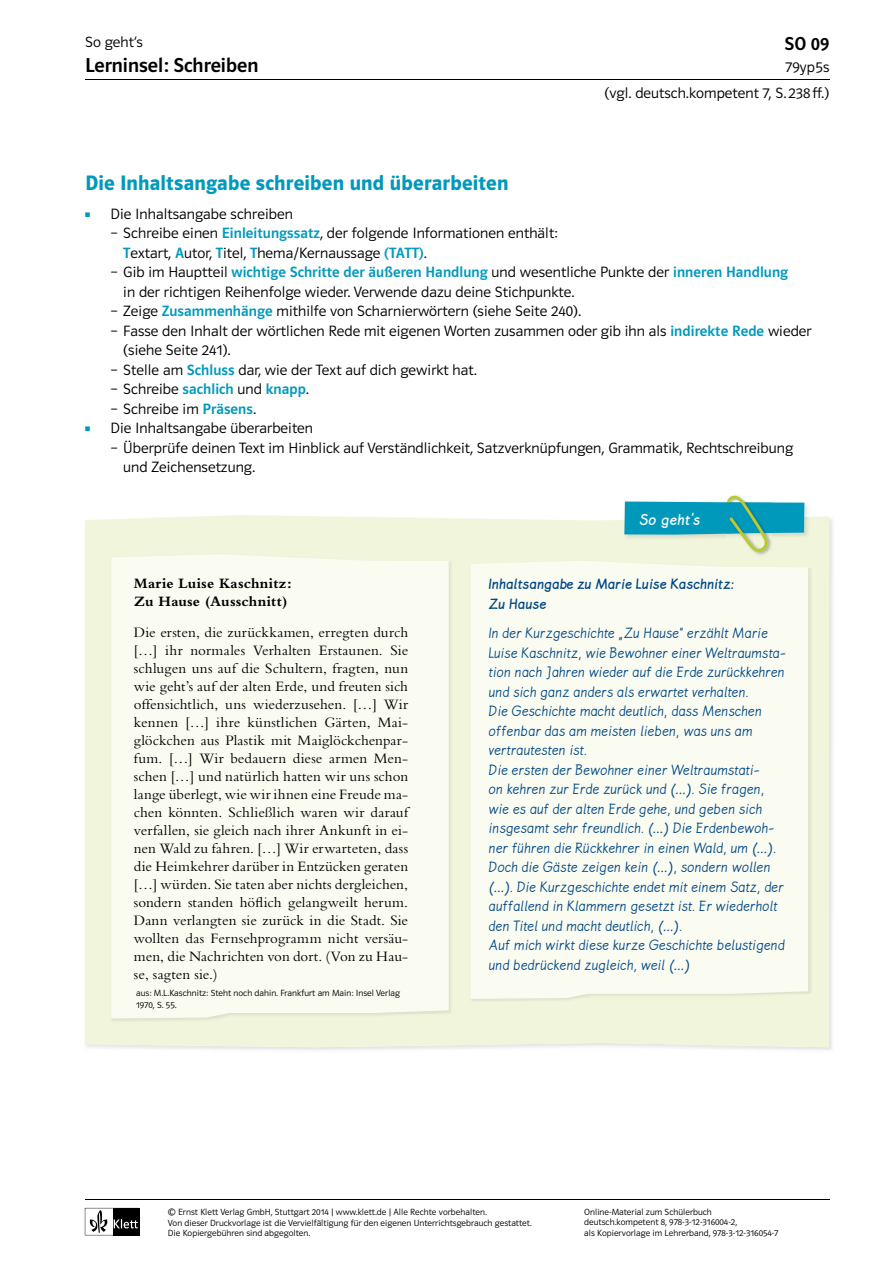
<style>
.page{position:relative;width:893px;height:1263px;background:#fff}
.page>*{position:absolute;margin:0;border:0;box-sizing:border-box;transform-origin:0 0}
.t1{font:21px "Polo ST11 K Hfett";letter-spacing:.01em;color:#0099bc}
.t2{font:20.25px "Polo ST11 K Krftg";color:#000}
.t3{font:18.75px "Polo ST11 K Krftg";color:#000}
.t4{font:700 16.5px "Lemme Script";letter-spacing:.04em;color:#fff}
.t5{font:15.75px/19.5px "Lemme Script";letter-spacing:.02em;color:#004884}
.t6{font:700 15.75px/19.5px "Lemme Script";letter-spacing:.02em;color:#004884}
.t7{font:15px/18px "Bembo";color:#000;text-align:justify}
.t8{font:15px "Polo ST11 K Leicht";letter-spacing:.005em;color:#000}
.t9{font:15px "Polo ST11 K Krftg";letter-spacing:.005em;color:#0099bc}
.t10{font:700 15px/18px "Bembo";letter-spacing:.01em;color:#000}
.t11{font:9px/10.5px "Polo ST11 K Leicht";letter-spacing:.005em;color:#000}
.s1{color:#0099bc}
.s2{font-family:"Polo ST11 K Krftg";color:#0099bc}
.s3{font-family:"Polo ST11 K Leicht";color:#000}
</style>
<div class="page">
<svg style="left:85px;top:1208px;width:54px;height:27px"></svg>
<hr style="left:85px;top:79px;width:744px;height:1px;background:#000">
<hr style="left:85px;top:1199px;width:744px;height:1px;background:#000">
<div style="left:85px;top:515px;width:744px;height:532px;background:#f1f5db"></div>
<img style="left:726px;top:552px;width:46px;height:3px">
<svg style="left:623px;top:495px;width:187px;height:57px;background:#71c2c7"></svg>
<div style="left:111px;top:554px;width:338px;height:464px;background:#fafbf1"></div>
<img style="left:470px;top:560px;width:341px;height:442px">
<div style="left:471px;top:561px;width:337px;height:438px;background:#fafbf1"></div>
<p class="t8" style="left:85px;top:34px;width:59px">So geht‘s</p>
<h2 class="t2" style="left:85px;top:54px;width:175px">Lerninsel: Schreiben</h2>
<p class="t3" style="left:784px;top:33px;width:46px">SO 09</p>
<p class="t8" style="left:785px;top:59px;width:46px">79yp5s</p>
<p class="t8" style="left:605px;top:85px;width:226px">(vgl. deutsch.kompetent 7, S. 238 ff.)</p>
<h1 class="t1" style="left:85px;top:171px;width:425px">Die Inhaltsangabe schreiben und überarbeiten</h1>
<p class="t8" style="left:85px;top:206px;width:209px"><span class="s1">■</span> Die Inhaltsangabe schreiben</p>
<p class="t8" style="left:111px;top:225px;width:449px">− Schreibe einen <span class="s2">Einleitungssatz</span>, der folgende Informationen enthält:</p>
<p class="t8" style="left:123px;top:245px;width:305px"><span class="s2">T</span>extart, <span class="s2">A</span>utor, <span class="s2">T</span>itel, <span class="s2">T</span>hema/Kernaussage <span class="s2">(TATT)</span>.</p>
<p class="t9" style="left:111px;top:264px;width:679px"><span class="s3">− Gib im Hauptteil</span> wichtige Schritte der äußeren Handlung <span class="s3">und wesentliche Punkte der</span> inneren Handlung</p>
<p class="t8" style="left:123px;top:284px;width:453px">in der richtigen Reihenfolge wieder. Verwende dazu deine Stichpunkte.</p>
<p class="t8" style="left:111px;top:303px;width:472px">− Zeige <span class="s2">Zusammenhänge</span> mithilfe von Scharnierwörtern (siehe Seite 240).</p>
<p class="t8" style="left:111px;top:323px;width:703px">− Fasse den Inhalt der wörtlichen Rede mit eigenen Worten zusammen oder gib ihn als <span class="s2">indirekte Rede</span> wieder</p>
<p class="t8" style="left:123px;top:342px;width:109px">(siehe Seite 241).</p>
<p class="t8" style="left:111px;top:362px;width:368px">− Stelle am <span class="s2">Schluss</span> dar, wie der Text auf dich gewirkt hat.</p>
<p class="t8" style="left:111px;top:381px;width:200px">− Schreibe <span class="s2">sachlich</span> und <span class="s2">knapp</span>.</p>
<p class="t8" style="left:111px;top:401px;width:147px">− Schreibe im <span class="s2">Präsens</span>.</p>
<p class="t8" style="left:85px;top:420px;width:230px"><span class="s1">■</span> Die Inhaltsangabe überarbeiten</p>
<p class="t8" style="left:111px;top:440px;width:684px">− Überprüfe deinen Text im Hinblick auf Verständlichkeit, Satzverknüpfungen, Grammatik, Rechtschreibung</p>
<p class="t8" style="left:123px;top:459px;width:133px">und Zeichensetzung.</p>
<p class="t10" style="left:134px;top:574px;width:159px">Marie Luise Kaschnitz:<br>Zu Hause (Ausschnitt)</p>
<p class="t7" style="left:134px;top:623px;width:276px">Die ersten, die zurückkamen, erregten durch […] ihr normales Verhalten Erstaunen. Sie schlugen uns auf die Schultern, fragten, nun wie geht’s auf der alten Erde, und freuten sich offensichtlich, uns wiederzusehen. […] Wir kennen […] ihre künstlichen Gärten, Mai&shy;glöckchen aus Plastik mit Maiglöckchenpar&shy;fum. […] Wir bedauern diese armen Men&shy;schen […] und natürlich hatten wir uns schon lange überlegt, wie wir ihnen eine Freude ma&shy;chen könnten. Schließlich waren wir darauf verfallen, sie gleich nach ihrer Ankunft in ei&shy;nen Wald zu fahren. […] Wir erwarteten, dass die Heimkehrer darüber in Entzücken geraten […] würden. Sie taten aber nichts dergleichen, sondern standen höflich gelangweilt herum.<br>Dann verlangten sie zurück in die Stadt. Sie wollten das Fernsehprogramm nicht versäu&shy;men, die Nachrichten von dort. (Von zu Hau&shy;se, sagten sie.)</p>
<p class="t11" style="left:136px;top:987px;width:265px;line-height:12px">aus: M.L.Kaschnitz: Steht noch dahin. Frankfurt am Main: Insel Verlag<br>1970, S. 55.</p>
<p class="t4" style="left:640px;top:511px;width:62px">So geht‘s</p>
<p class="t6" style="left:489px;top:575px;width:247px">Inhaltsangabe zu Marie Luise Kaschnitz:<br>Zu Hause</p>
<p class="t5" style="left:489px;top:624px;width:298px">In der Kurzgeschichte „Zu Hause“ erzählt Marie Luise Kaschnitz, wie Bewohner einer Weltraumsta&shy;tion nach Jahren wieder auf die Erde zurückkehren und sich ganz anders als erwartet verhalten.<br>Die Geschichte macht deutlich, dass Menschen offenbar das am meisten lieben, was uns am vertrautesten ist.<br>Die ersten der Bewohner einer Weltraumstati-<br>on kehren zur Erde zurück und (…). Sie fragen, wie es auf der alten Erde gehe, und geben sich insgesamt sehr freundlich. (…) Die Erdenbewoh&shy;ner führen die Rückkehrer in einen Wald, um (…).<br>Doch die Gäste zeigen kein (…), sondern wollen (…). Die Kurzgeschichte endet mit einem Satz, der auffallend in Klammern gesetzt ist. Er wiederholt den Titel und macht deutlich, (…).<br>Auf mich wirkt diese kurze Geschichte belustigend und bedrückend zugleich, weil (…)</p>
<p class="t11" style="left:168px;top:1207px;width:365px">© Ernst Klett Verlag GmbH, Stuttgart 2014 | www.klett.de | Alle Rechte vorbehalten.<br>Von dieser Druckvorlage ist die Vervielfältigung für den eigenen Unterrichtsgebrauch gestattet.<br>Die Kopiergebühren sind abgegolten.</p>
<p class="t11" style="left:584px;top:1206px;width:196px">Online-Material zum Schülerbuch deutsch.kompetent 8, 978-3-12-316004-2,<br>als Kopiervorlage im Lehrerband, 978-3-12-316054-7</p>
</div>
